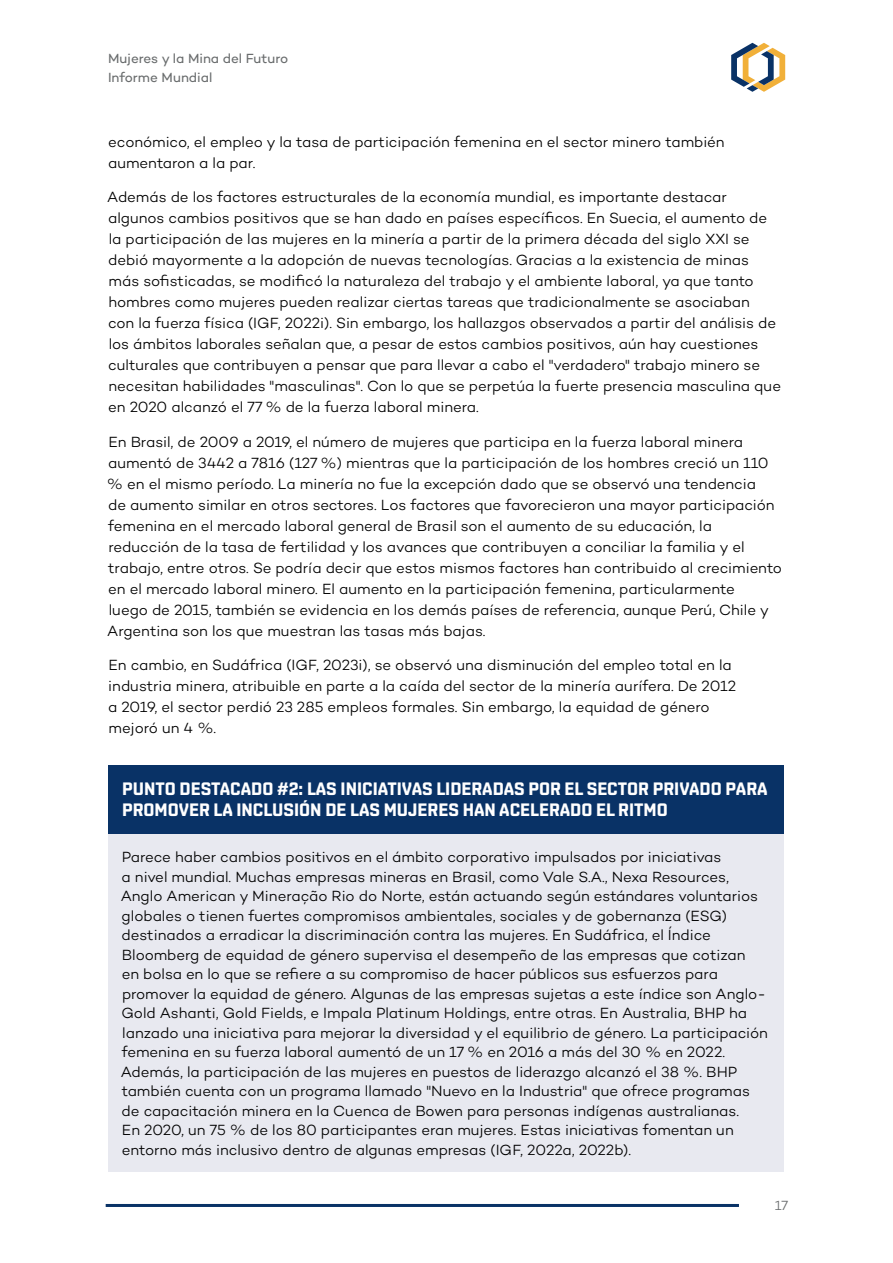
<style>
.page{position:relative;width:893px;height:1263px;background:#fff}
.page>*{position:absolute;margin:0;border:0;box-sizing:border-box;transform-origin:0 0}
.Box_H1{font:700 18px/21px "Shentox";color:#fff}
.Box_Body_Text_last{font:300 15px/21px "Campton";letter-spacing:-.005em;color:#000}
.t1{font:13.5px/19.5px "Campton";color:#696c6d}
.t2{font:300 13.5px "Campton";color:#696c6d}
</style>
<div class="page">
<svg style="left:731px;top:43px;width:54px;height:49px"></svg>
<hr style="left:106px;top:1204px;width:633px;height:3px;background:#093266">
<div style="left:108px;top:765px;width:675px;height:69px;background:#093266"></div>
<div style="left:108px;top:834px;width:675px;height:338px;background:#e8e9f0"></div>
<p class="t1" style="left:108px;top:48px;width:182px">Mujeres y la Mina del Futuro<br>Informe Mundial</p>
<p class="Box_Body_Text_last" style="left:108px;top:131px;width:618px">económico, el empleo y la tasa de participación femenina en el sector minero también aumentaron a la par.</p>
<p class="Box_Body_Text_last" style="left:107px;top:186px;width:675px">Además de los factores estructurales de la economía mundial, es importante destacar algunos cambios positivos que se han dado en países específicos. En Suecia, el aumento de la participación de las mujeres en la minería a partir de la primera década del siglo XXI se debió mayormente a la adopción de nuevas tecnologías. Gracias a la existencia de minas más sofisticadas, se modificó la naturaleza del trabajo y el ambiente laboral, ya que tanto hombres como mujeres pueden realizar ciertas tareas que tradicionalmente se asociaban<br>con la fuerza física (IGF, 2022i). Sin embargo, los hallazgos observados a partir del análisis de los ámbitos laborales señalan que, a pesar de estos cambios positivos, aún hay cuestiones culturales que contribuyen a pensar que para llevar a cabo el "verdadero" trabajo minero se necesitan habilidades "masculinas". Con lo que se perpetúa la fuerte presencia masculina que en 2020 alcanzó el 77 % de la fuerza laboral minera.</p>
<p class="Box_Body_Text_last" style="left:107px;top:431px;width:677px">En Brasil, de 2009 a 2019, el número de mujeres que participa en la fuerza laboral minera aumentó de 3442 a 7816 (127 %) mientras que la participación de los hombres creció un 110 % en el mismo período. La minería no fue la excepción dado que se observó una tendencia<br>de aumento similar en otros sectores. Los factores que favorecieron una mayor participación femenina en el mercado laboral general de Brasil son el aumento de su educación, la reducción de la tasa de fertilidad y los avances que contribuyen a conciliar la familia y el trabajo, entre otros. Se podría decir que estos mismos factores han contribuido al crecimiento en el mercado laboral minero. El aumento en la participación femenina, particularmente<br>luego de 2015, también se evidencia en los demás países de referencia, aunque Perú, Chile y Argentina son los que muestran las tasas más bajas.</p>
<p class="Box_Body_Text_last" style="left:108px;top:654px;width:629px">En cambio, en Sudáfrica (IGF, 2023i), se observó una disminución del empleo total en la industria minera, atribuible en parte a la caída del sector de la minería aurífera. De 2012 a 2019, el sector perdió 23 285 empleos formales. Sin embargo, la equidad de género mejoró un 4 %.</p>
<p class="Box_H1" style="left:122px;top:778px;width:647px">PUNTO DESTACADO #2: LAS INICIATIVAS LIDERADAS POR EL SECTOR PRIVADO PARA<br>PROMOVER LA INCLUSIÓN DE LAS MUJERES HAN ACELERADO EL RITMO</p>
<p class="Box_Body_Text_last" style="left:121px;top:847px;width:649px;line-height:19.5px">Parece haber cambios positivos en el ámbito corporativo impulsados por iniciativas<br>a nivel mundial. Muchas empresas mineras en Brasil, como Vale S.A., Nexa Resources, Anglo American y Mineração Rio do Norte, están actuando según estándares voluntarios globales o tienen fuertes compromisos ambientales, sociales y de gobernanza (ESG) destinados a erradicar la discriminación contra las mujeres. En Sudáfrica, el Índice Bloomberg de equidad de género supervisa el desempeño de las empresas que cotizan<br>en bolsa en lo que se refiere a su compromiso de hacer públicos sus esfuerzos para promover la equidad de género. Algunas de las empresas sujetas a este índice son Anglo-Gold Ashanti, Gold Fields, e Impala Platinum Holdings, entre otras. En Australia, BHP ha lanzado una iniciativa para mejorar la diversidad y el equilibrio de género. La participación femenina en su fuerza laboral aumentó de un 17 % en 2016 a más del 30 % en 2022.<br>Además, la participación de las mujeres en puestos de liderazgo alcanzó el 38 %. BHP también cuenta con un programa llamado "Nuevo en la Industria" que ofrece programas de capacitación minera en la Cuenca de Bowen para personas indígenas australianas.<br>En 2020, un 75 % de los 80 participantes eran mujeres. Estas iniciativas fomentan un entorno más inclusivo dentro de algunas empresas (IGF, 2022a, 2022b).</p>
<p class="t2" style="left:775px;top:1197px;width:15px">17</p>
</div>
